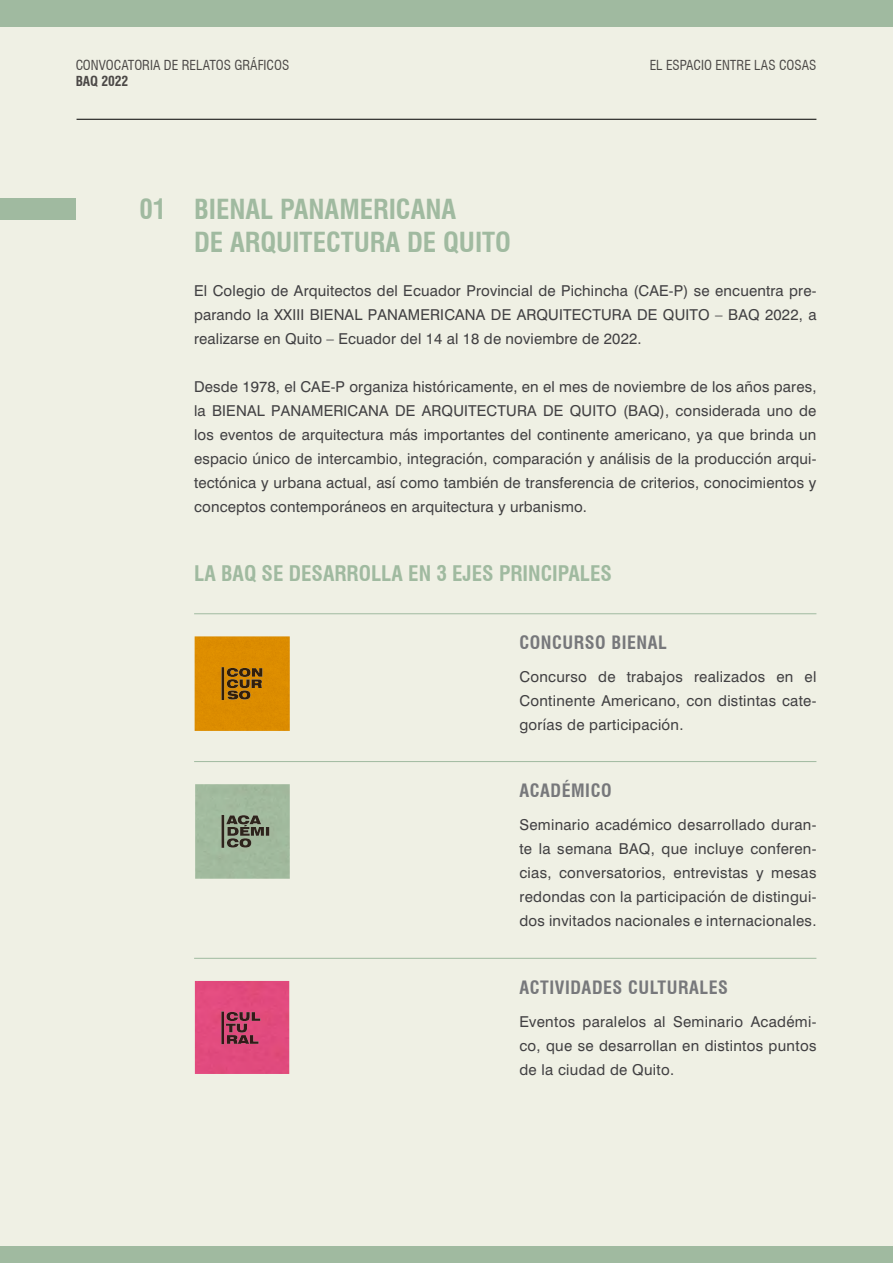
<style>
.page{position:relative;width:893px;height:1263px;background:#fff}
.page>*{position:absolute;margin:0;border:0;box-sizing:border-box;transform-origin:0 0}
.t1{font:700 condensed 27px/33px "Swiss 721 BT";color:#a0baa0}
.t2{font:700 condensed 21px "Swiss 721 BT";color:#a0baa0}
.t3{font:700 condensed 18px "Swiss 721 BT";letter-spacing:.03em;color:#77787b}
.t4{font:15px/24px "Swiss 721 BT";letter-spacing:.02em;color:#414042;text-align:justify}
.t5{font:condensed 13.5px "Swiss 721 BT";color:#221e1f}
.t6{font:700 condensed 13.5px "Swiss 721 BT";color:#221e1f}
</style>
<div class="page">
<div style="left:0;top:0;width:893px;height:1262px;background:#eff0e4"></div>
<hr style="left:77px;top:119px;width:739px;height:1px;background:#000">
<div style="left:0;top:1247px;width:893px;height:16px;background:#a0baa0"></div>
<div style="left:0;top:0;width:893px;height:27px;background:#a0baa0"></div>
<div style="left:0;top:199px;width:75px;height:21px;background:#a0baa0"></div>
<hr style="left:194px;top:613px;width:622px;height:1px;background:#a0baa0">
<hr style="left:194px;top:761px;width:622px;height:1px;background:#a0baa0">
<hr style="left:194px;top:958px;width:622px;height:1px;background:#a0baa0">
<div style="left:195px;top:636px;width:95px;height:95px;background:#dc8c00"></div>
<img style="left:221px;top:667px;width:41px;height:33px">
<div style="left:195px;top:784px;width:95px;height:95px;background:#a2ba9e"></div>
<img style="left:221px;top:815px;width:48px;height:33px">
<div style="left:195px;top:981px;width:94px;height:93px;background:#e14b7e"></div>
<img style="left:221px;top:1011px;width:39px;height:33px">
<p class="t5" style="left:75px;top:57px;width:215px">CONVOCATORIA DE RELATOS GRÁFICOS</p>
<p class="t6" style="left:75px;top:73px;width:55px">BAQ 2022</p>
<h1 class="t1" style="left:139px;top:193px;width:28px">01</h1>
<h1 class="t1" style="left:194px;top:193px;width:319px">BIENAL PANAMERICANA<br>DE ARQUITECTURA DE QUITO</h1>
<p class="t5" style="left:650px;top:57px;width:168px">EL ESPACIO ENTRE LAS COSAS</p>
<p class="t4" style="left:194px;top:278px;width:624px">El Colegio de Arquitectos del Ecuador Provincial de Pichincha (CAE-P) se encuentra pre&shy;parando la XXIII BIENAL PANAMERICANA DE ARQUITECTURA DE QUITO – BAQ 2022, a realizarse en Quito – Ecuador del 14 al 18 de noviembre de 2022.</p>
<p class="t4" style="left:194px;top:374px;width:624px">Desde 1978, el CAE-P organiza históricamente, en el mes de noviembre de los años pares, la BIENAL PANAMERICANA DE ARQUITECTURA DE QUITO (BAQ), considerada uno de los eventos de arquitectura más importantes del continente americano, ya que brinda un espacio único de intercambio, integración, comparación y análisis de la producción arqui&shy;tectónica y urbana actual, así como también de transferencia de criterios, conocimientos y conceptos contemporáneos en arquitectura y urbanismo.</p>
<h2 class="t2" style="left:194px;top:561px;width:419px">LA BAQ SE DESARROLLA EN 3 EJES PRINCIPALES</h2>
<p class="t3" style="left:519px;top:632px;width:149px">CONCURSO BIENAL</p>
<p class="t4" style="left:519px;top:665px;width:299px">Concurso de trabajos realizados en el Continente Americano, con distintas cate&shy;gorías de participación.</p>
<p class="t3" style="left:519px;top:780px;width:94px">ACADÉMICO</p>
<p class="t4" style="left:519px;top:812px;width:299px">Seminario académico desarrollado duran&shy;te la semana BAQ, que incluye conferen&shy;cias, conversatorios, entrevistas y mesas redondas con la participación de distingui&shy;dos invitados nacionales e internacionales.</p>
<p class="t3" style="left:519px;top:976px;width:210px">ACTIVIDADES CULTURALES</p>
<p class="t4" style="left:519px;top:1009px;width:299px">Eventos paralelos al Seminario Académi&shy;co, que se desarrollan en distintos puntos de la ciudad de Quito.</p>
</div>
